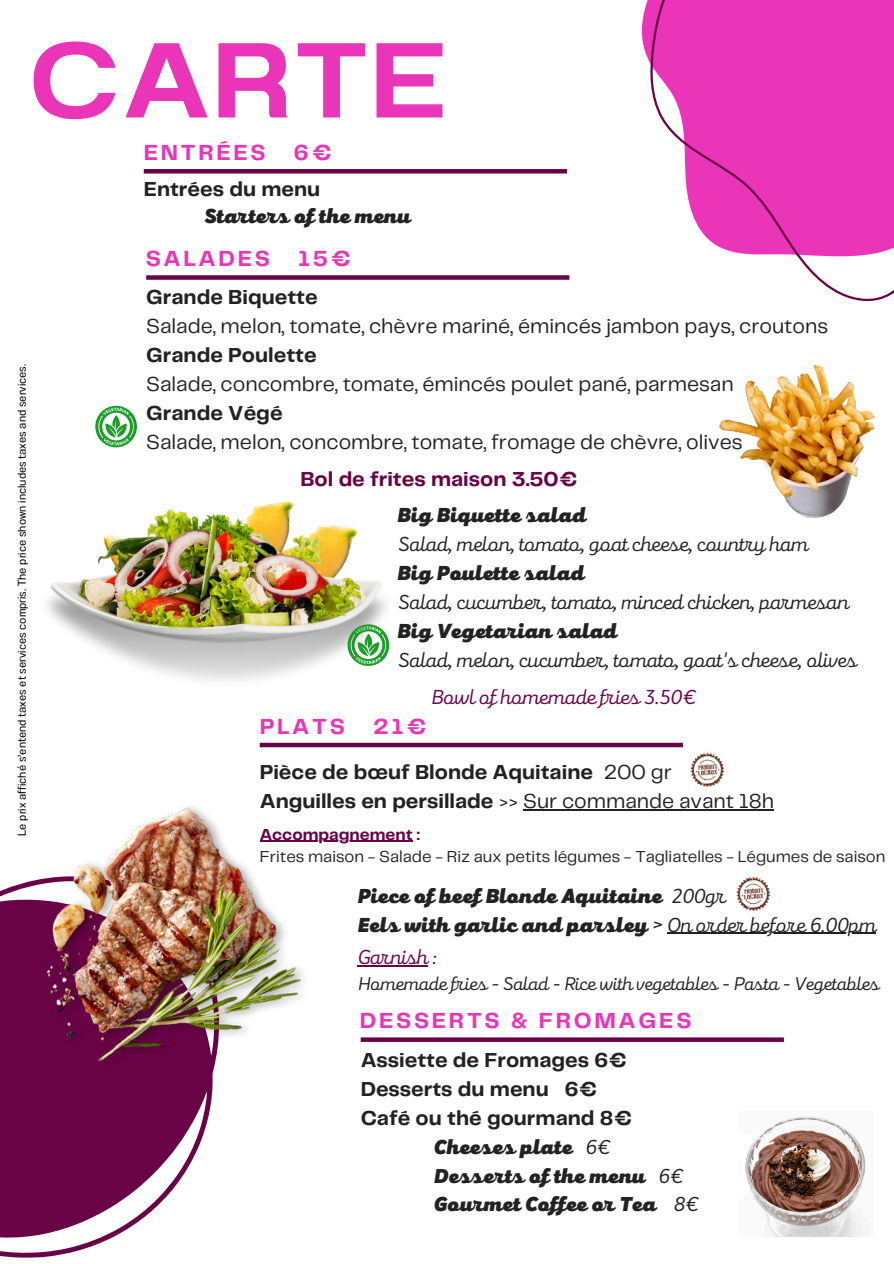
<style>
.page{position:relative;width:894px;height:1264px;background:#fff}
.page>*{position:absolute;margin:0;border:0;box-sizing:border-box;transform-origin:0 0}
.t1{font:106.05px "Anantason Semi Bold Wd 125";letter-spacing:.05em;color:#eb35b8}
.t2{font:700 22.65px "Telegraf";letter-spacing:.12em;color:#eb35b8}
.t3{font:21px/29px "Telegraf";color:#222}
.t4{font:21px/29px "Mixa";color:#222}
.t5{font:700 21px/29.2px "Telegraf";color:#222}
.t6{font:900 21px/29.2px "Mixa";color:#222}
.t7{font:21px "Mixa";color:#690346}
.t8{font:700 21px "Telegraf";color:#690346}
.t9{font:900 20.85px/28.5px "Mixa";color:#222}
.t10{font:19.05px "Mixa";color:#222}
.t11{font:16.5px/22.5px "Telegraf";color:#222}
.t12{font:11.25px "Anantason";color:#000}
.s1{font-weight:700}
.s2{font-weight:900}
.s3{font-weight:400}
.s4{font-weight:700;color:#690346}
</style>
<div class="page">
<svg style="left:648px;top:0;width:245px;height:302px;fill:#eb35b8"></svg>
<svg style="left:0;top:878px;width:214px;height:379px;fill:#690346"></svg>
<hr style="left:144px;top:169px;width:422px;height:4px;background:#690346">
<div style="left:146px;top:275px;width:423px;height:5px;background:#690346"></div>
<svg style="left:360px;top:1037px;width:423px;height:4px;fill:#690346"></svg>
<img style="left:47px;top:807px;width:257px;height:264px">
<img style="left:745px;top:1116px;width:121px;height:120px">
<div style="left:260px;top:742px;width:422px;height:5px;background:#690346"></div>
<img style="left:719px;top:365px;width:155px;height:152px">
<hr style="left:523px;top:809px;width:250px;height:1px;background:#222">
<hr style="left:667px;top:932px;width:208px;height:2px;background:#222">
<hr style="left:260px;top:840px;width:152px;height:2px;background:#690346">
<hr style="left:358px;top:965px;width:70px;height:1px;background:#690346">
<img style="left:169px;top:501px;width:125px;height:9px">
<img style="left:47px;top:510px;width:343px;height:171px">
<svg style="left:95px;top:406px;width:42px;height:41px"></svg>
<svg style="left:347px;top:624px;width:42px;height:42px"></svg>
<img style="left:690px;top:752px;width:35px;height:35px">
<img style="left:736px;top:876px;width:35px;height:35px">
<h4 class="t1" style="left:29px;top:19px;width:417px">CARTE</h4>
<h3 class="t2" style="left:144px;top:143px;width:190px">ENTRÉES 6€</h3>
<p class="t5" style="left:144px;top:175px;width:178px">Entrées du menu</p>
<h2 class="t6" style="left:204px;top:200px;width:208px">Starters of the menu</h2>
<p class="t12" style="left:15px;top:836px;width:473px;rotate:-90deg">Le prix affiché s’entend taxes et services compris. The price shown includes taxes and services.</p>
<p class="t2" style="left:146px;top:249px;width:207px">SALADES 15€</p>
<h2 class="t3" style="left:146px;top:284px;width:683px"><span class="s1">Grande Biquette<br></span>Salade, melon, tomate, chèvre mariné, émincés jambon pays, croutons <span class="s1">Grande Poulette<br></span>Salade, concombre, tomate, émincés poulet pané, parmesan<br><span class="s1">Grande Végé<br></span>Salade, melon, concombre, tomate, fromage de chèvre, olives</h2>
<h3 class="t8" style="left:300px;top:470px;width:279px">Bol de frites maison 3.50€</h3>
<p class="t4" style="left:397px;top:499px;width:460px"><span class="s2">Big Biquette salad<br></span>Salad, melon, tomato, goat cheese, country ham<br><span class="s2">Big Poulette salad<br></span>Salad, cucumber, tomato, minced chicken, parmesan <span class="s2">Big Vegetarian salad<br></span>Salad, melon, cucumber, tomato, goat's cheese, olives</p>
<p class="t7" style="left:431px;top:683px;width:267px">Bowl of homemade fries 3.50€</p>
<h3 class="t2" style="left:260px;top:716px;width:169px">PLATS 21€</h3>
<h4 class="t5" style="left:260px;top:758px;width:515px">Pièce de bœuf Blonde Aquitaine <span class="s3">200 gr<br></span>Anguilles en persillade <span class="s3">&gt;&gt; Sur commande avant 18h</span></h4>
<p class="t11" style="left:260px;top:823px;width:627px"><span class="s4">Accompagnement :<br></span>Frites maison - Salade - Riz aux petits légumes - Tagliatelles - Légumes de saison</p>
<h4 class="t6" style="left:358px;top:879px;width:519px">Piece of beef Blonde Aquitaine <span class="s3">200gr<br></span>Eels with garlic and parsley <span class="s3">&gt; On order before 6.00pm</span></h4>
<h4 class="t7" style="left:358px;top:942px;width:81px">Garnish :</h4>
<h4 class="t10" style="left:358px;top:970px;width:523px">Homemade fries - Salad - Rice with vegetables - Pasta - Vegetables</h4>
<p class="t2" style="left:359px;top:1011px;width:333px">DESSERTS &amp; FROMAGES</p>
<p class="t5" style="left:360px;top:1046px;width:273px">Assiette de Fromages 6€<br>Desserts du menu 6€<br>Café ou thé gourmand 8€</p>
<h4 class="t9" style="left:434px;top:1131px;width:266px">Cheeses plate <span class="s3">6€<br></span>Desserts of the menu <span class="s3">6€<br></span>Gourmet Coffee or Tea <span class="s3">8€</span></h4>
</div>
